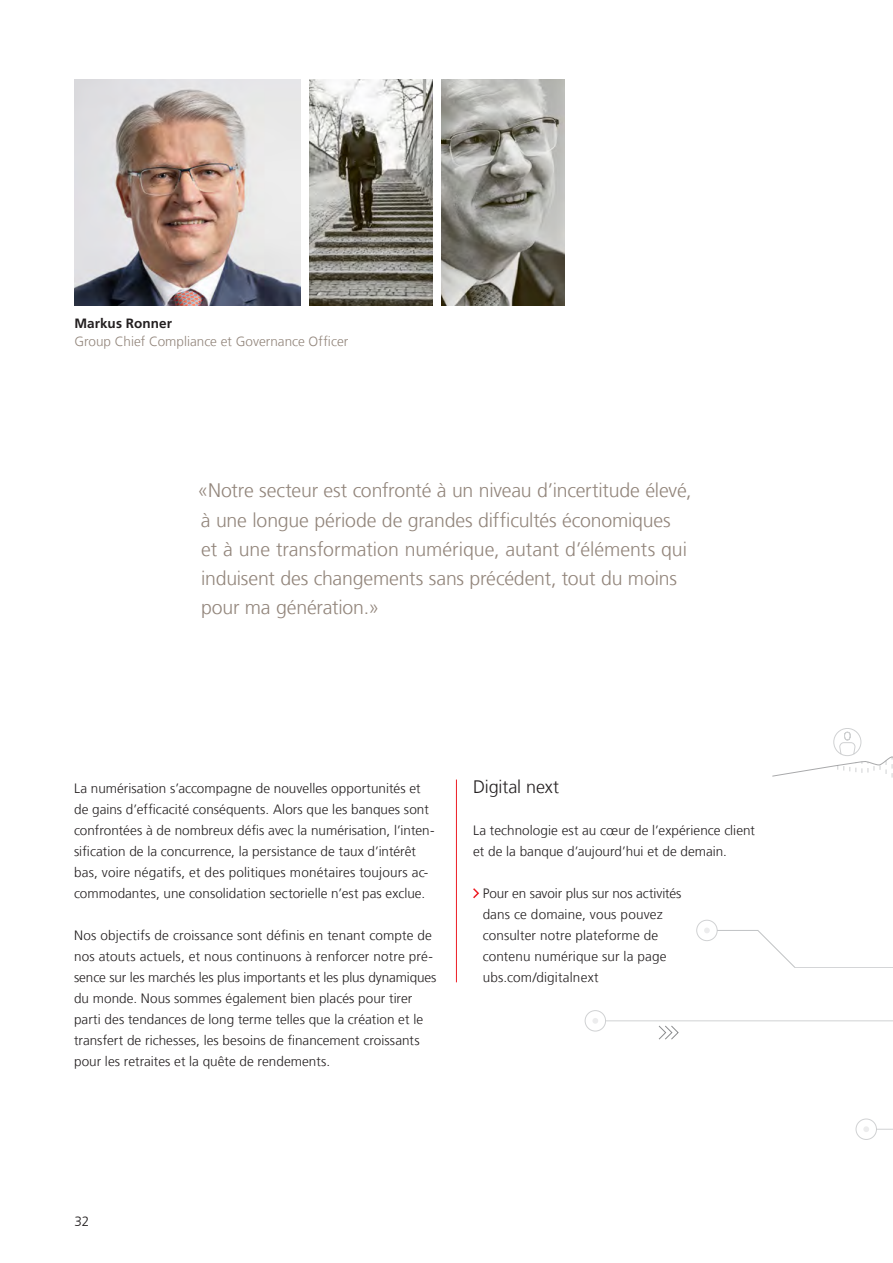
<style>
.page{position:relative;width:893px;height:1263px;background:#fff}
.page>*{position:absolute;margin:0;border:0;box-sizing:border-box;transform-origin:0 0}
.t1{font:300 19.5px/29.2px "Frutiger LT Com";letter-spacing:-.01em;color:#92857b}
.box_subtitle_12pt{font:300 18px "Frutiger LT Com";letter-spacing:-.01em;color:#231f20}
.body{font:300 13.5px/21px "Frutiger LT Com";letter-spacing:.005em;color:#231f20}
.GEB_caption_-_positi{font:300 13.5px "Frutiger LT Com";color:#92857b}
.GEB_caption_-_name{font:700 13.5px "Frutiger LT Com";letter-spacing:.005em;color:#231f20}
</style>
<div class="page">
<svg style="left:772px;top:732px;width:121px;height:45px"></svg>
<div style="left:833px;top:728px;width:28px;height:28px;border:1px solid #c0c2c4;border-radius:50%"></div>
<div style="left:856px;top:1118px;width:21px;height:22px;border:1px solid #c0c2c4;border-radius:50%"></div>
<div style="left:585px;top:1010px;width:21px;height:21px;border:1px solid #c0c2c4;border-radius:50%"></div>
<svg style="left:593px;top:1018px;width:5px;height:6px"></svg>
<div style="left:696px;top:920px;width:21px;height:21px;border:1px solid #c0c2c4;border-radius:50%"></div>
<svg style="left:704px;top:928px;width:6px;height:5px"></svg>
<svg style="left:606px;top:1020px;width:287px;height:112px"></svg>
<svg style="left:716px;top:925px;width:177px;height:43px"></svg>
<img style="left:74px;top:79px;width:226px;height:226px">
<img style="left:310px;top:79px;width:122px;height:226px">
<img style="left:442px;top:79px;width:122px;height:226px">
<svg style="left:473px;top:888px;width:6px;height:11px"></svg>
<hr style="left:456px;top:779px;width:1px;height:203px;background:#ed1d24">
<p class="GEB_caption_-_name" style="left:74px;top:315px;width:99px">Markus Ronner</p>
<p class="GEB_caption_-_positi" style="left:74px;top:333px;width:275px">Group Chief Compliance et Governance Officer</p>
<p class="t1" style="left:198px;top:476px;width:495px">«Notre secteur est confronté à un niveau d’incertitude élevé, à une longue période de grandes difficultés économiques<br>et à une transformation numérique, autant d’éléments qui induisent des changements sans précédent, tout du moins pour ma génération.»</p>
<p class="body" style="left:74px;top:778px;width:362px">La numérisation s’accompagne de nouvelles opportunités et de gains d’efficacité conséquents. Alors que les banques sont confrontées à de nombreux défis avec la numérisation, l’inten&shy;sification de la concurrence, la persistance de taux d’intérêt bas, voire négatifs, et des politiques monétaires toujours ac&shy;commodantes, une consolidation sectorielle n’est pas exclue.</p>
<p class="body" style="left:74px;top:925px;width:364px">Nos objectifs de croissance sont définis en tenant compte de nos atouts actuels, et nous continuons à renforcer notre pré&shy;sence sur les marchés les plus importants et les plus dynamiques du monde. Nous sommes également bien placés pour tirer parti des tendances de long terme telles que la création et le transfert de richesses, les besoins de financement croissants pour les retraites et la quête de rendements.</p>
<p class="box_subtitle_12pt" style="left:473px;top:777px;width:88px">Digital next</p>
<p class="body" style="left:473px;top:820px;width:283px">La technologie est au cœur de l’expérience client et de la banque d’aujourd’hui et de demain.</p>
<p class="body" style="left:483px;top:883px;width:200px">Pour en savoir plus sur nos activités dans ce domaine, vous pouvez consulter notre plateforme de contenu numérique sur la page ubs.com/digitalnext</p>
<p class="body" style="left:74px;top:1211px;width:16px">32</p>
</div>
